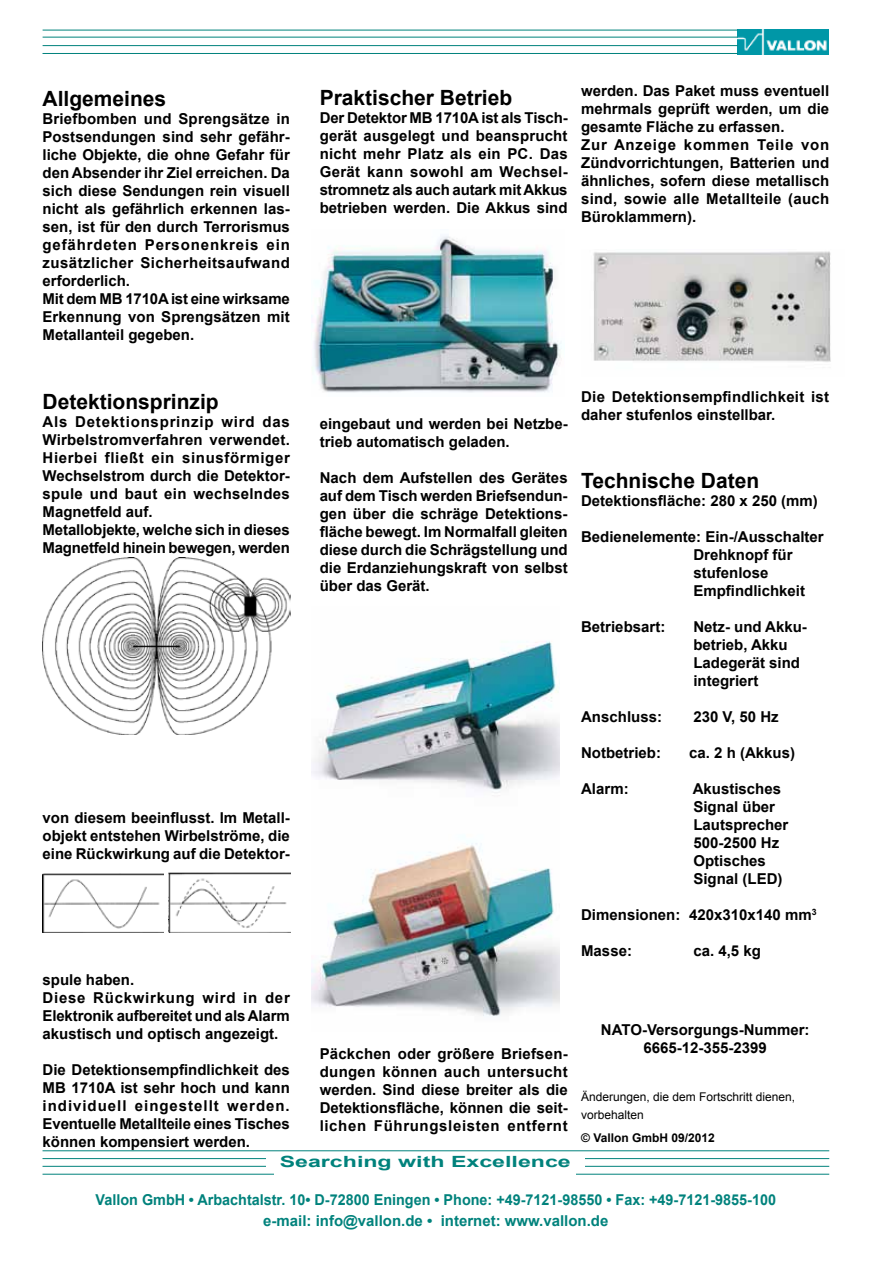
<style>
.page{position:relative;width:893px;height:1263px;background:#fff}
.page>*{position:absolute;margin:0;border:0;box-sizing:border-box;transform-origin:0 0}
.t1{font:700 21px "Arial";color:#000}
.t2{font:700 15.45px "Arial";color:#00827c;scale:1.5 1}
.t3{font:700 15px/18px "Arial";color:#000}
.t4{font:700 15px/21.6px "Arial";color:#00827c;text-align:center;scale:.96 1}
.t5{font:12px/18px "Arial";color:#000}
.t6{font:700 12px "Arial";color:#000}
</style>
<div class="page">
<img style="left:738px;top:30px;width:91px;height:24px">
<hr style="left:43px;top:30px;width:695px;height:1px;background:#00827c">
<hr style="left:43px;top:37px;width:695px;height:1px;background:#00827c">
<hr style="left:43px;top:45px;width:695px;height:1px;background:#00827c">
<hr style="left:43px;top:53px;width:695px;height:1px;background:#00827c">
<hr style="left:43px;top:1150px;width:786px;height:1px;background:#00827c">
<hr style="left:43px;top:1158px;width:786px;height:1px;background:#00827c">
<hr style="left:43px;top:1166px;width:786px;height:1px;background:#00827c">
<hr style="left:43px;top:1174px;width:786px;height:1px;background:#00827c">
<div style="left:266px;top:1154px;width:319px;height:16px;background:#fff"></div>
<img style="left:43px;top:557px;width:248px;height:177px">
<img style="left:168px;top:873px;width:122px;height:59px">
<img style="left:43px;top:873px;width:121px;height:59px">
<img style="left:312px;top:641px;width:248px;height:375px">
<img style="left:593px;top:251px;width:238px;height:111px">
<img style="left:312px;top:236px;width:250px;height:157px">
<h1 class="t1" style="left:43px;top:85px;width:125px">Allgemeines</h1>
<p class="t3" style="left:43px;top:110px;width:249px">Briefbomben und Sprengsätze in<br>Postsendungen sind sehr gefähr&shy;liche Objekte, die ohne Gefahr für den Absender ihr Ziel erreichen. Da sich diese Sendungen rein visuell nicht als gefährlich erkennen las&shy;sen, ist für den durch Terrorismus gefährdeten Personenkreis ein zusätzlicher Sicherheitsaufwand erforderlich.<br>Mit dem MB 1710A ist eine wirksame<br>Erkennung von Sprengsätzen mit<br>Metallanteil gegeben.</p>
<h1 class="t1" style="left:320px;top:83px;width:194px">Praktischer Betrieb</h1>
<p class="t3" style="left:320px;top:109px;width:250px;text-align:justify">Der Detektor MB 1710A ist als Tisch&shy;gerät ausgelegt und beansprucht nicht mehr Platz als ein PC. Das Gerät kann sowohl am Wechsel&shy;stromnetz als auch autark mit Akkus betrieben werden. Die Akkus sind</p>
<p class="t3" style="left:581px;top:82px;width:250px">werden. Das Paket muss eventuell mehrmals geprüft werden, um die gesamte Fläche zu erfassen.<br>Zur Anzeige kommen Teile von<br>Zündvorrichtungen, Batterien und ähnliches, sofern diese metallisch sind, sowie alle Metallteile (auch<br>Büroklammern).</p>
<h1 class="t1" style="left:43px;top:387px;width:178px">Detektionsprinzip</h1>
<p class="t3" style="left:43px;top:413px;width:249px">Als Detektionsprinzip wird das<br>Wirbelstromverfahren verwendet.<br>Hierbei fließt ein sinusförmiger<br>Wechselstrom durch die Detektor&shy;spule und baut ein wechselndes<br>Magnetfeld auf.<br>Metallobjekte, welche sich in dieses<br>Magnetfeld hinein bewegen, werden</p>
<p class="t3" style="left:320px;top:415px;width:250px">eingebaut und werden bei Netzbe&shy;trieb automatisch geladen.</p>
<p class="t3" style="left:320px;top:469px;width:250px;text-align:justify">Nach dem Aufstellen des Gerätes auf dem Tisch werden Briefsendun&shy;gen über die schräge Detektions&shy;fläche bewegt. Im Normalfall gleiten diese durch die Schrägstellung und die Erdanziehungskraft von selbst über das Gerät.</p>
<p class="t3" style="left:43px;top:809px;width:249px;text-align:justify">von diesem beeinflusst. Im Metall&shy;objekt entstehen Wirbelströme, die eine Rückwirkung auf die Detektor-</p>
<p class="t3" style="left:43px;top:971px;width:249px">spule haben.<br>Diese Rückwirkung wird in der<br>Elektronik aufbereitet und als Alarm akustisch und optisch angezeigt.</p>
<p class="t3" style="left:43px;top:1061px;width:249px;text-align:justify">Die Detektionsempfindlichkeit des MB 1710A ist sehr hoch und kann individuell eingestellt werden.<br>Eventuelle Metallteile eines Tisches können kompensiert werden.</p>
<p class="t3" style="left:320px;top:1045px;width:250px;text-align:justify">Päckchen oder größere Briefsen&shy;dungen können auch untersucht werden. Sind diese breiter als die Detektionsfläche, können die seit&shy;lichen Führungsleisten entfernt</p>
<p class="t2" style="left:280px;top:1151px;width:196px">Searching with Excellence</p>
<p class="t3" style="left:581px;top:388px;width:249px">Die Detektionsempfindlichkeit ist daher stufenlos einstellbar.</p>
<h1 class="t1" style="left:581px;top:467px;width:180px">Technische Daten</h1>
<p class="t3" style="left:581px;top:493px;width:238px">Detektionsfläche: 280 x 250 (mm)</p>
<p class="t3" style="left:693px;top:529px;width:132px;text-indent:-112px">Bedienelemente: Ein-/Ausschalter<br>Drehknopf für stufenlose<br>Empfindlichkeit</p>
<p class="t3" style="left:581px;top:619px;width:86px">Betriebsart:</p>
<p class="t3" style="left:693px;top:619px;width:115px">Netz- und Akku&shy;betrieb, Akku<br>Ladegerät sind integriert</p>
<p class="t3" style="left:581px;top:709px;width:82px">Anschluss:</p>
<p class="t3" style="left:693px;top:709px;width:87px">230 V, 50 Hz</p>
<p class="t3" style="left:581px;top:745px;width:81px">Notbetrieb:</p>
<p class="t3" style="left:689px;top:745px;width:107px">ca. 2 h (Akkus)</p>
<p class="t3" style="left:581px;top:781px;width:49px">Alarm:</p>
<p class="t3" style="left:693px;top:781px;width:97px">Akustisches<br>Signal über<br>Lautsprecher<br>500-2500 Hz<br>Optisches<br>Signal (LED)</p>
<p class="t3" style="left:581px;top:907px;width:237px">Dimensionen: 420x310x140 mm<sup>3</sup></p>
<p class="t3" style="left:581px;top:943px;width:52px">Masse:</p>
<p class="t3" style="left:693px;top:943px;width:69px">ca. 4,5 kg</p>
<p class="t3" style="left:601px;top:1021px;width:210px;text-align:center">NATO-Versorgungs-Nummer:<br>6665-12-355-2399</p>
<p class="t5" style="left:581px;top:1088px;width:216px">Änderungen, die dem Fortschritt dienen, vorbehalten</p>
<p class="t6" style="left:581px;top:1129px;width:135px">© Vallon GmbH 09/2012</p>
<p class="t4" style="left:96px;top:1189px;width:710px">Vallon GmbH • Arbachtalstr. 10• D-72800 Eningen • Phone: +49-7121-98550 • Fax: +49-7121-9855-100 e-mail: info@vallon.de • internet: www.vallon.de</p>
</div>
